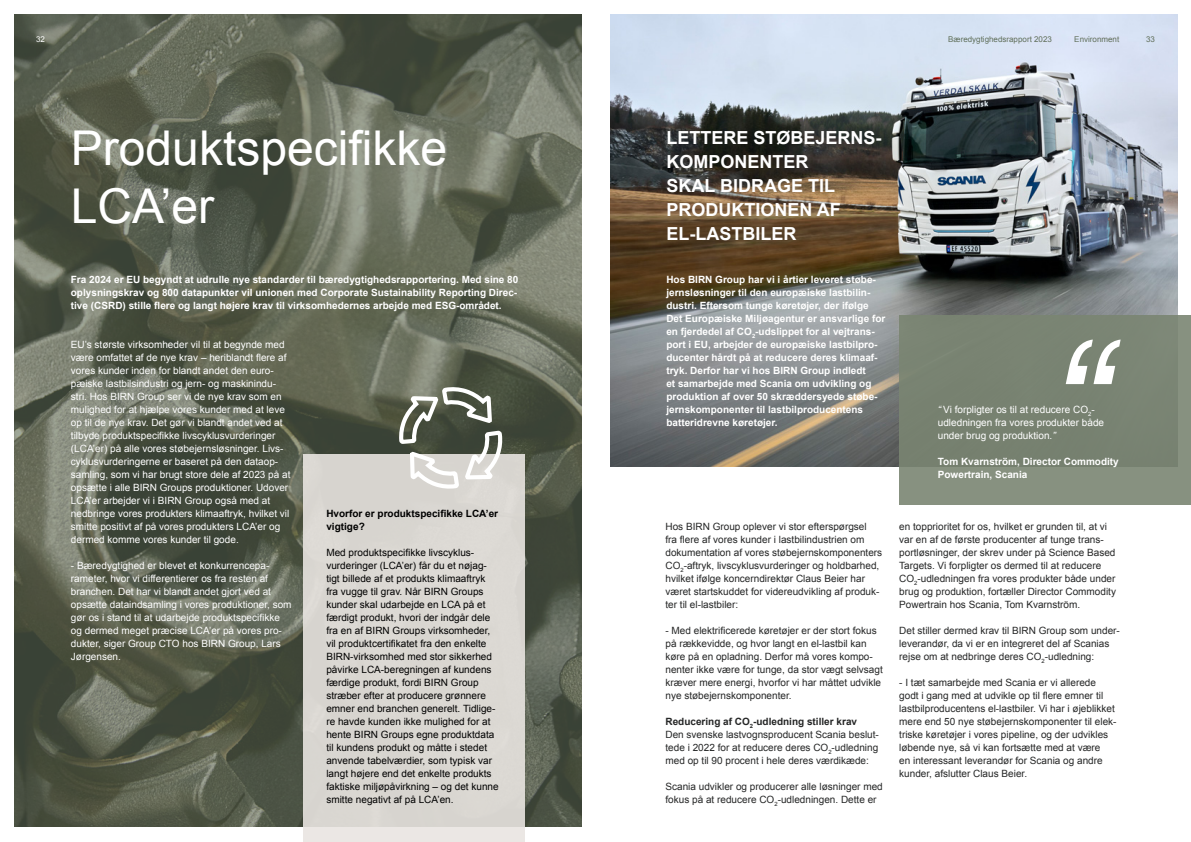
<style>
.page{position:relative;width:1191px;height:842px;background:#fff}
.page>*{position:absolute;margin:0;border:0;box-sizing:border-box;transform-origin:0 0}
.t1{font:48px/57.6px "Arial";color:#fff}
.t2{font:700 18px/24px "Arial";color:#fff}
.t3{font:10px/13px "Arial";color:#252626}
.t4{font:10px/13px "Arial";color:#fff}
.t5{font:700 10px/13px "Arial";color:#fff}
.t6{font:10px/13px "Arial";color:#000}
.t7{font:700 10px/13px "Arial";color:#000}
.t8{font:8px "Arial";color:#606f5a}
.t9{font:8px "Arial";color:#fff}
.s1{font-style:italic}
.s2{font-weight:700}
</style>
<div class="page">
<img style="left:610px;top:14px;width:567px;height:452px">
<svg style="left:14px;top:14px;width:567px;height:813px;background:#5a6050"></svg>
<div style="left:304px;top:454px;width:221px;height:388px;background:#d9d6d1"></div>
<svg style="left:396px;top:167px;width:109px;height:596px;background:#a4a69b"></svg>
<div style="left:899px;top:315px;width:292px;height:190px;background:linear-gradient(to right,#7a8473,#7e8978)"></div>
<svg style="left:1065px;top:340px;width:55px;height:44px"></svg>
<p class="t9" style="left:36px;top:34px;width:10px">32</p>
<p class="t8" style="left:948px;top:34px;width:105px">Bæredygtighedsrapport 2023</p>
<p class="t8" style="left:1074px;top:34px;width:46px">Environment</p>
<p class="t8" style="left:1146px;top:34px;width:10px">33</p>
<h1 class="t1" style="left:71px;top:120px;width:378px">Produktspecifikke<br>LCA’er</h1>
<p class="t5" style="left:71px;top:273px;width:449px;text-align:justify">Fra 2024 er EU begyndt at udrulle nye standarder til bæredygtighedsrapportering. Med sine 80 oplysningskrav og 800 datapunkter vil unionen med Corporate Sustainability Reporting Direc&shy;tive (CSRD) stille flere og langt højere krav til virksomhedernes arbejde med ESG-området.</p>
<p class="t4" style="left:71px;top:338px;width:221px">EU’s største virksomheder vil til at begynde med være omfattet af de nye krav – heriblandt flere af vores kunder inden for blandt andet den euro&shy;pæiske lastbilsindustri og jern- og maskinindu&shy;stri. Hos BIRN Group ser vi de nye krav som en mulighed for at hjælpe vores kunder med at leve op til de nye krav. Det gør vi blandt andet ved at tilbyde produktspecifikke livscyklusvurderinger (LCA’er) på alle vores støbejernsløsninger. Livs&shy;cyklusvurderingerne er baseret på den dataop&shy;samling, som vi har brugt store dele af 2023 på at opsætte i alle BIRN Groups produktioner. Udover LCA’er arbejder vi i BIRN Group også med at nedbringe vores produkters klimaaftryk, hvilket vil smitte positivt af på vores produkters LCA’er og dermed komme vores kunder til gode.</p>
<p class="t4" style="left:71px;top:559px;width:222px">- Bæredygtighed er blevet et konkurrencepa&shy;rameter, hvor vi differentierer os fra resten af branchen. Det har vi blandt andet gjort ved at opsætte dataindsamling i vores produktioner, som gør os i stand til at udarbejde produktspecifikke og dermed meget præcise LCA’er på vores pro&shy;dukter, siger Group CTO hos BIRN Group, Lars Jørgensen.</p>
<p class="t7" style="left:326px;top:507px;width:173px">Hvorfor er produktspecifikke LCA’er vigtige?</p>
<p class="t6" style="left:326px;top:546px;width:174px">Med produktspecifikke livscyklus&shy;vurderinger (LCA’er) får du et nøjag&shy;tigt billede af et produkts klimaaftryk fra vugge til grav. Når BIRN Groups kunder skal udarbejde en LCA på et færdigt produkt, hvori der indgår dele fra en af BIRN Groups virksomheder, vil produktcertifikatet fra den enkelte BIRN-virksomhed med stor sikkerhed påvirke LCA-beregningen af kundens færdige produkt, fordi BIRN Group stræber efter at producere grønnere emner end branchen generelt. Tidlige&shy;re havde kunden ikke mulighed for at hente BIRN Groups egne produktdata til kundens produkt og måtte i stedet anvende tabelværdier, som typisk var langt højere end det enkelte produkts faktiske miljøpåvirkning – og det kunne smitte negativt af på LCA’en.</p>
<h2 class="t2" style="left:666px;top:126px;width:217px">LETTERE STØBEJERNS-<br>KOMPONENTER<br>SKAL BIDRAGE TIL<br>PRODUKTIONEN AF<br>EL-LASTBILER</h2>
<p class="t5" style="left:666px;top:273px;width:220px">Hos BIRN Group har vi i årtier leveret støbe&shy;jernsløsninger til den europæiske lastbilin&shy;dustri. Eftersom tunge køretøjer, der ifølge Det Europæiske Miljøagentur er ansvarlige for en fjerdedel af CO<sub>2</sub>-udslippet for al vejtrans&shy;port i EU, arbejder de europæiske lastbilpro&shy;ducenter hårdt på at reducere deres klimaaf&shy;tryk. Derfor har vi hos BIRN Group indledt<br>et samarbejde med Scania om udvikling og produktion af over 50 skræddersyede støbe&shy;jernskomponenter til lastbilproducentens batteridrevne køretøjer.</p>
<p class="t4" style="left:938px;top:403px;width:168px"><span class="s1">“</span> Vi forpligter os til at reducere CO<sub>2</sub>- udledningen fra vores produkter både under brug og produktion.<span class="s1">”</span></p>
<p class="t5" style="left:938px;top:455px;width:182px">Tom Kvarnström, Director Commodity<br>Powertrain, Scania</p>
<p class="t3" style="left:665px;top:520px;width:218px">Hos BIRN Group oplever vi stor efterspørgsel<br>fra flere af vores kunder i lastbilindustrien om dokumentation af vores støbejernskomponenters CO<sub>2</sub>-aftryk, livscyklusvurderinger og holdbarhed, hvilket ifølge koncerndirektør Claus Beier har været startskuddet for videreudvikling af produk&shy;ter til el-lastbiler:</p>
<p class="t3" style="left:665px;top:624px;width:219px">- Med elektrificerede køretøjer er der stort fokus på rækkevidde, og hvor langt en el-lastbil kan køre på en opladning. Derfor må vores kompo&shy;nenter ikke være for tunge, da stor vægt selvsagt kræver mere energi, hvorfor vi har måttet udvikle nye støbejernskomponenter.</p>
<p class="t3" style="left:665px;top:715px;width:215px"><span class="s2">Reducering af CO</span><sub>2</sub><span class="s2">-udledning stiller krav<br></span>Den svenske lastvognsproducent Scania beslut&shy;tede i 2022 for at reducere deres CO<sub>2</sub>-udledning med op til 90 procent i hele deres værdikæde:</p>
<p class="t3" style="left:665px;top:780px;width:219px">Scania udvikler og producerer alle løsninger med fokus på at reducere CO<sub>2</sub>-udledningen. Dette er</p>
<p class="t3" style="left:899px;top:520px;width:218px">en topprioritet for os, hvilket er grunden til, at vi var en af de første producenter af tunge trans&shy;portløsninger, der skrev under på Science Based Targets. Vi forpligter os dermed til at reducere CO<sub>2</sub>-udledningen fra vores produkter både under brug og produktion, fortæller Director Commodity Powertrain hos Scania, Tom Kvarnström.</p>
<p class="t3" style="left:899px;top:624px;width:222px">Det stiller dermed krav til BIRN Group som under&shy;leverandør, da vi er en integreret del af Scanias rejse om at nedbringe deres CO<sub>2</sub>-udledning:</p>
<p class="t3" style="left:899px;top:676px;width:219px">- I tæt samarbejde med Scania er vi allerede godt i gang med at udvikle op til flere emner til lastbilproducentens el-lastbiler. Vi har i øjeblikket mere end 50 nye støbejernskomponenter til elek&shy;triske køretøjer i vores pipeline, og der udvikles løbende nye, så vi kan fortsætte med at være<br>en interessant leverandør for Scania og andre kunder, afslutter Claus Beier.</p>
</div>
